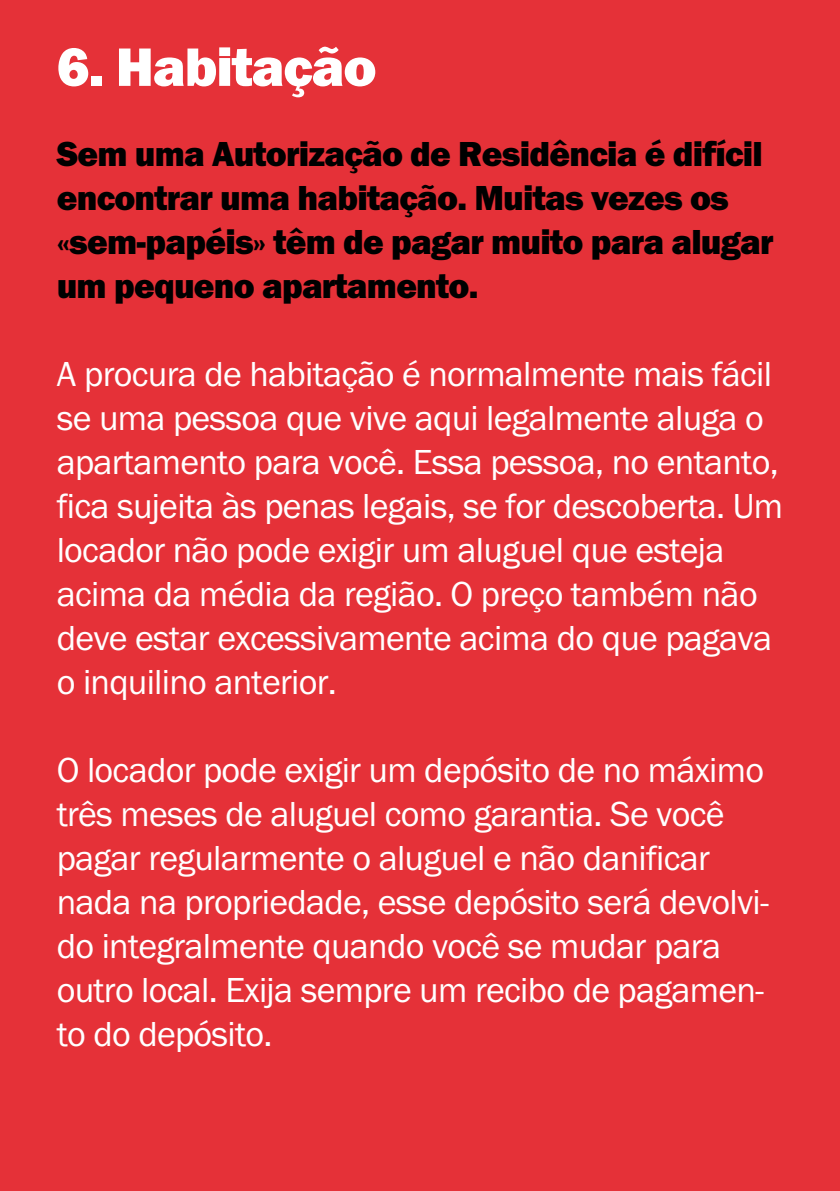
<style>
.page{position:relative;width:840px;height:1191px;background:#fff}
.page>*{position:absolute;margin:0;border:0;box-sizing:border-box;transform-origin:0 0}
.t1{font:56px "Franklin Got URWT Hea";letter-spacing:-.02em;color:#fff}
.t2{font:36px/44px "Franklin Got URWT Boo";letter-spacing:-.02em;color:#fff}
.t3{font:36px/44px "Franklin Got URWT Hea";letter-spacing:-.02em;color:#000}
</style>
<div class="page">
<div style="left:0;top:0;width:839px;height:1191px;background:#e53138"></div>
<h1 class="t1" style="left:57px;top:35px;width:321px">6. Habitação</h1>
<p class="t3" style="left:57px;top:132px;width:718px">Sem uma Autorização de Residência é difícil encontrar uma habitação. Muitas vezes os «sem-papéis» têm de pagar muito para alugar um pequeno apartamento.</p>
<p class="t2" style="left:57px;top:353px;width:727px">A procura de habitação é normalmente mais fácil se uma pessoa que vive aqui legalmente aluga o apartamento para você. Essa pessoa, no entanto, fica sujeita às penas legais, se for descoberta. Um locador não pode exigir um aluguel que esteja acima da média da região. O preço também não deve estar excessivamente acima do que pagava o inquilino anterior.</p>
<p class="t2" style="left:57px;top:749px;width:713px">O locador pode exigir um depósito de no máximo três meses de aluguel como garantia. Se você pagar regularmente o aluguel e não danificar nada na propriedade, esse depósito será devolvi&shy;do integralmente quando você se mudar para outro local. Exija sempre um recibo de pagamen&shy;to do depósito.</p>
</div>
